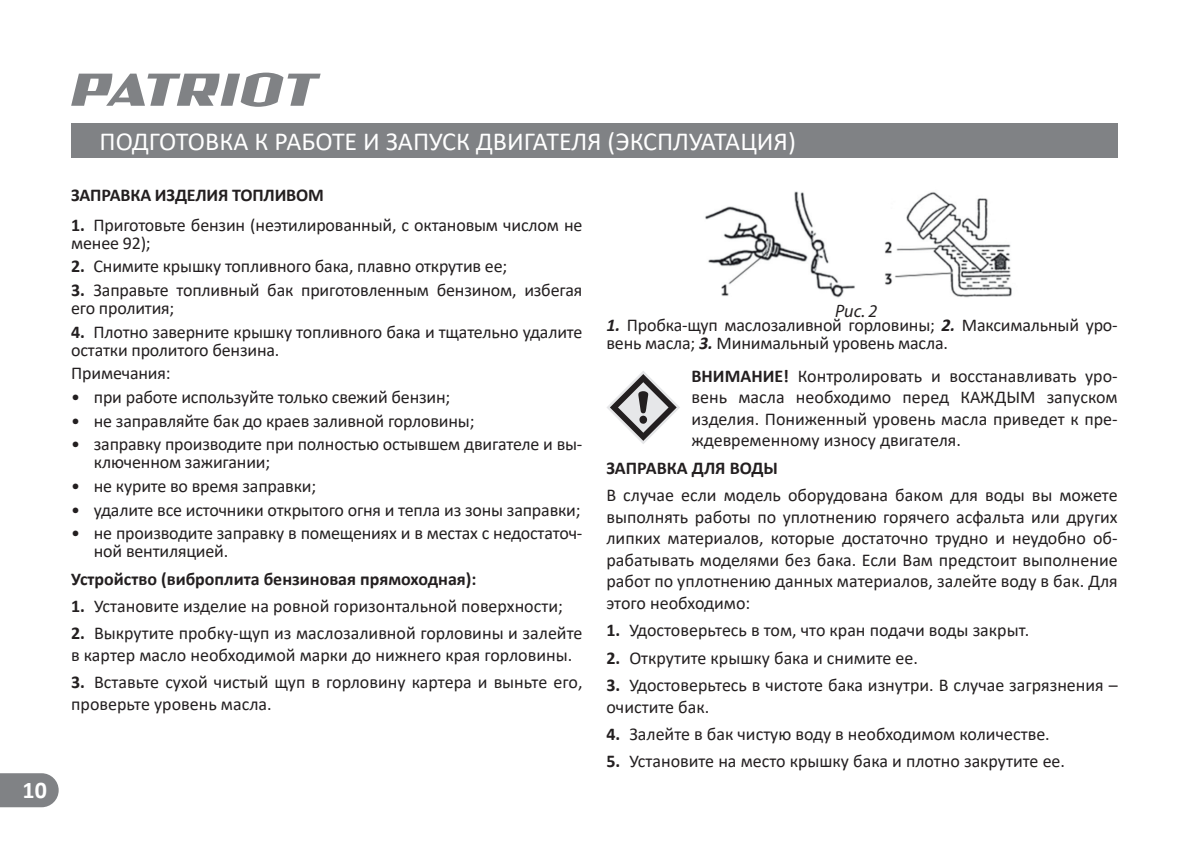
<style>
.page{position:relative;width:1190px;height:843px;background:#fff}
.page>*{position:absolute;margin:0;border:0;box-sizing:border-box;transform-origin:0 0}
.t1{font:26px "Calibri";color:#fff}
.t2{font:700 24px "Calibri";color:#fff}
.t3{font:18px/21.6px "Calibri";letter-spacing:-.01em;color:#231f20}
.t4{font:700 18px "Calibri";color:#231f20}
.t5{font:italic 18px "Myriad Pro";color:#231f20}
.s1{font-weight:700}
.s2{font-weight:700;font-style:italic}
</style>
<div class="page">
<svg style="left:71px;top:73px;width:250px;height:34px"></svg>
<div style="left:71px;top:123px;width:1047px;height:34px;background:#808285"></div>
<svg style="left:0;top:773px;width:59px;height:34px;background:#898b8d"></svg>
<img style="left:705px;top:191px;width:307px;height:107px">
<svg style="left:607px;top:371px;width:73px;height:73px"></svg>
<h2 class="t2" style="left:23px;top:773px;width:26px">10</h2>
<h1 class="t1" style="left:99px;top:123px;width:698px">ПОДГОТОВКА К РАБОТЕ И ЗАПУСК ДВИГАТЕЛЯ (ЭКСПЛУАТАЦИЯ)</h1>
<p class="t4" style="left:71px;top:182px;width:254px">ЗАПРАВКА ИЗДЕЛИЯ ТОПЛИВОМ</p>
<p class="t3" style="left:71px;top:215px;width:513px;line-height:18px"><span class="s1">1.</span> Приготовьте бензин (неэтилированный, с октановым числом не менее 92);</p>
<p class="t3" style="left:71px;top:255px;width:438px"><span class="s1">2.</span> Снимите крышку топливного бака, плавно открутив ее;</p>
<p class="t3" style="left:71px;top:280px;width:513px;line-height:18px"><span class="s1">3.</span> Заправьте топливный бак приготовленным бензином, избегая его пролития;</p>
<p class="t3" style="left:71px;top:322px;width:513px;line-height:18px"><span class="s1">4.</span> Плотно заверните крышку топливного бака и тщательно удалите остатки пролитого бензина.</p>
<p class="t3" style="left:71px;top:362px;width:101px">Примечания:</p>
<p class="t3" style="left:71px;top:386px;width:381px">• при работе используйте только свежий бензин;</p>
<p class="t3" style="left:71px;top:409px;width:405px">• не заправляйте бак до краев заливной горловины;</p>
<p class="t3" style="left:94px;top:435px;width:490px;line-height:18px;text-indent:-23px">• заправку производите при полностью остывшем двигателе и вы&shy;ключенном зажигании;</p>
<p class="t3" style="left:71px;top:475px;width:247px">• не курите во время заправки;</p>
<p class="t3" style="left:71px;top:498px;width:511px">• удалите все источники открытого огня и тепла из зоны заправки;</p>
<p class="t3" style="left:94px;top:524px;width:490px;line-height:18px;text-indent:-23px">• не производите заправку в помещениях и в местах с недостаточ&shy;ной вентиляцией.</p>
<p class="t4" style="left:71px;top:566px;width:407px">Устройство (виброплита бензиновая прямоходная):</p>
<p class="t3" style="left:71px;top:595px;width:493px"><span class="s1">1.</span> Установите изделие на ровной горизонтальной поверхности;</p>
<p class="t3" style="left:71px;top:622px;width:513px"><span class="s1">2.</span> Выкрутите пробку-щуп из маслозаливной горловины и залейте в картер масло необходимой марки до нижнего края горловины.</p>
<p class="t3" style="left:71px;top:671px;width:513px"><span class="s1">3.</span> Вставьте сухой чистый щуп в горловину картера и выньте его, проверьте уровень масла.</p>
<p class="t5" style="left:835px;top:300px;width:44px">Рис. 2</p>
<p class="t3" style="left:606px;top:315px;width:513px;line-height:18px"><span class="s2">1.</span> Пробка-щуп маслозаливной горловины; <span class="s2">2.</span> Максимальный уро&shy;вень масла; <span class="s2">3.</span> Минимальный уровень масла.</p>
<p class="t3" style="left:691px;top:364px;width:428px;text-align:justify"><span class="s1">ВНИМАНИЕ!</span> Контролировать и восстанавливать уро&shy;вень масла необходимо перед КАЖДЫМ запуском изделия. Пониженный уровень масла приведет к пре&shy;ждевременному износу двигателя.</p>
<p class="t4" style="left:606px;top:455px;width:173px">ЗАПРАВКА ДЛЯ ВОДЫ</p>
<p class="t3" style="left:606px;top:484px;width:513px;text-align:justify">В случае если модель оборудована баком для воды вы можете выполнять работы по уплотнению горячего асфальта или других липких материалов, которые достаточно трудно и неудобно об&shy;рабатывать моделями без бака. Если Вам предстоит выполнение работ по уплотнению данных материалов, залейте воду в бак. Для этого необходимо:</p>
<p class="t3" style="left:606px;top:619px;width:425px"><span class="s1">1.</span> Удостоверьтесь в том, что кран подачи воды закрыт.</p>
<p class="t3" style="left:606px;top:646px;width:313px"><span class="s1">2.</span> Открутите крышку бака и снимите ее.</p>
<p class="t3" style="left:606px;top:673px;width:513px"><span class="s1">3.</span> Удостоверьтесь в чистоте бака изнутри. В случае загрязнения – очистите бак.</p>
<p class="t3" style="left:606px;top:722px;width:445px"><span class="s1">4.</span> Залейте в бак чистую воду в необходимом количестве.</p>
<p class="t3" style="left:606px;top:750px;width:460px"><span class="s1">5.</span> Установите на место крышку бака и плотно закрутите ее.</p>
</div>
